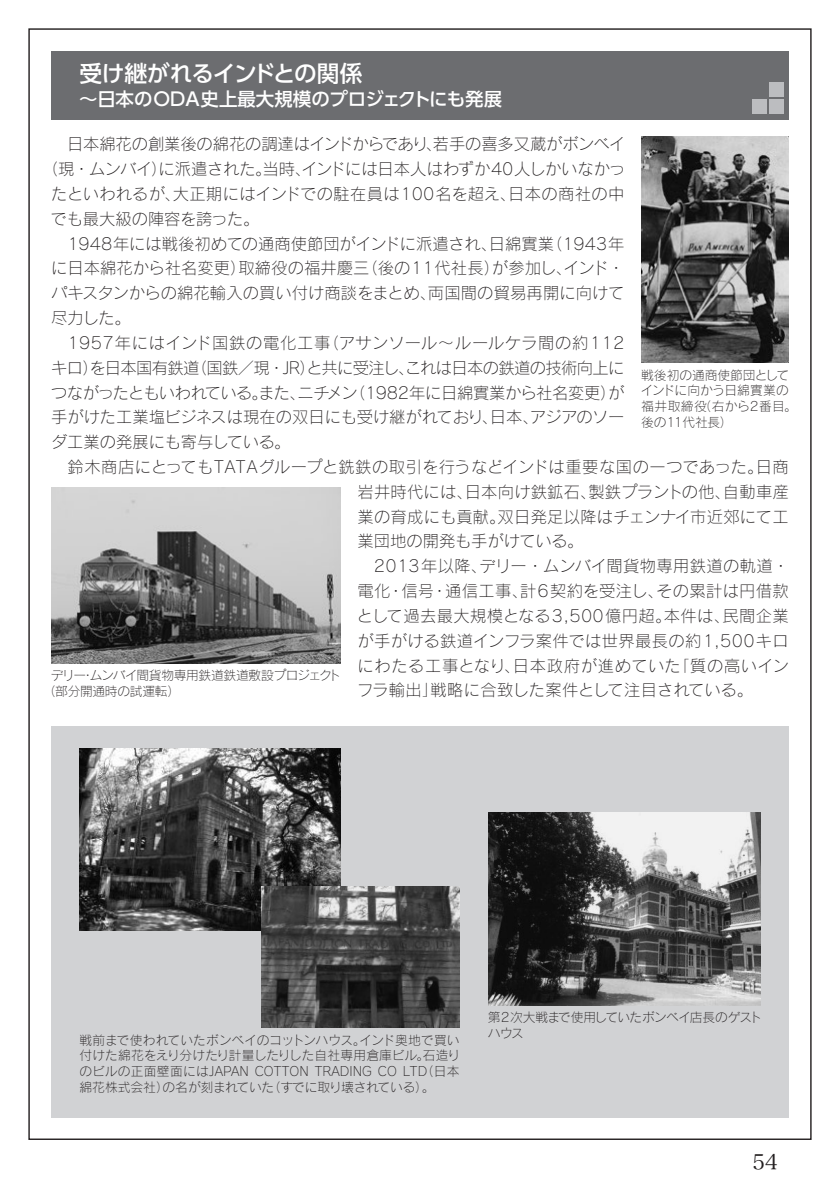
<style>
.page{position:relative;width:840px;height:1191px;background:#fff}
.page>*{position:absolute;margin:0;border:0;box-sizing:border-box;transform-origin:0 0}
.t1{font:500 22.6px "UD Shin Go Pro";letter-spacing:-.025em;color:#fff}
.t2{font:21.2px "Hira Min Std W3";color:#231f20}
.t3{font:500 18.4px "UD Shin Go Pro";color:#fff}
.t4{font:16.2px/24.8px "Rodin Pro L";color:#231f20}
.t5{font:16.2px/24.8px "Rodin Pro L";letter-spacing:.02em;color:#231f20}
.t6{font:16.2px/24.8px "Rodin Pro L";letter-spacing:-.04em;color:#231f20}
.t7{font:16.2px "Rodin Pro L";letter-spacing:.025em;color:#231f20}
.t8{font:16.2px "Rodin Pro L";letter-spacing:-.02em;color:#231f20}
.t9{font:16.2px "Rodin Pro L";letter-spacing:-.055em;color:#231f20}
.t10{font:16.2px "Rodin Pro L";letter-spacing:.045em;color:#231f20}
.t11{font:12.8px/15.6px "Rodin Pro L";letter-spacing:-.015em;color:#231f20}
.t12{font:12.8px/15.6px "Rodin Pro L";letter-spacing:.005em;color:#231f20}
.t13{font:12.8px "Rodin Pro L";letter-spacing:-.035em;color:#231f20}
.t14{font:12.8px/15.6px "Rodin Pro L";letter-spacing:-.045em;color:#231f20}
.t15{font:12.8px "Rodin Pro L";letter-spacing:.02em;color:#231f20}
.t16{font:12.8px "Rodin Pro L";letter-spacing:-.04em;color:#231f20}
</style>
<div class="page">
<div style="left:51px;top:51px;width:737px;height:68px;background:#6c6d70"></div>
<div style="left:768px;top:99px;width:14px;height:14px;background:#bcbdc0"></div>
<div style="left:768px;top:82px;width:14px;height:14px;background:#bcbdc0"></div>
<div style="left:751px;top:99px;width:14px;height:14px;background:#bcbdc0"></div>
<img style="left:51px;top:488px;width:289px;height:175px">
<img style="left:641px;top:136px;width:147px;height:227px">
<div style="left:51px;top:726px;width:737px;height:391px;background:#d1d2d4"></div>
<img style="left:79px;top:748px;width:261px;height:182px">
<img style="left:261px;top:886px;width:198px;height:142px">
<img style="left:488px;top:812px;width:272px;height:193px">
<h1 class="t1" style="left:79px;top:55px;width:284px">受け継がれるインドとの関係</h1>
<p class="t3" style="left:79px;top:84px;width:424px">～日本のODA史上最大規模のプロジェクトにも発展</p>
<p class="t4" style="left:51px;top:131px;width:575px">　日本綿花の創業後の綿花の調達はインドからであり若手の喜多又蔵がボンベイ</p>
<p class="t4" style="left:42px;top:131px;width:584px;text-indent:384px">、<br>（現・ムンバイに派遣された当時インドには日本人はわずか40人しかいなかっ</p>
<p class="t4" style="left:151px;top:156px;width:18px">）</p>
<p class="t4" style="left:255px;top:156px;width:18px">。</p>
<p class="t4" style="left:294px;top:156px;width:18px">、</p>
<p class="t4" style="left:51px;top:181px;width:210px">たといわれるが、<br>でも最大級の陣容を誇った。</p>
<p class="t5" style="left:173px;top:181px;width:344px">大正期にはインドでの駐在員は100名を超え、</p>
<p class="t5" style="left:508px;top:181px;width:117px">日本の商社の中</p>
<p class="t4" style="left:491px;top:231px;width:134px;text-indent:-440px">　1948年には戦後初めての通商使節団がインドに派遣され、<br>が参加しインド・</p>
<p class="t4" style="left:555px;top:255px;width:18px">、</p>
<p class="t4" style="left:545px;top:231px;width:80px">（1943年</p>
<p class="t4" style="left:488px;top:231px;width:67px">日綿實業</p>
<p class="t4" style="left:51px;top:255px;width:197px">に日本綿花から社名変更）</p>
<p class="t4" style="left:361px;top:255px;width:140px">（後の11代社長）</p>
<p class="t4" style="left:238px;top:255px;width:132px">取締役の福井慶三</p>
<p class="t4" style="left:51px;top:280px;width:386px">パキスタンからの綿花輸入の買い付け商談をまとめ、</p>
<p class="t4" style="left:51px;top:305px;width:81px">尽力した。</p>
<p class="t7" style="left:322px;top:332px;width:303px">（アサンソール～ルールケラ間の約112</p>
<p class="t4" style="left:428px;top:280px;width:198px">両国間の貿易再開に向けて</p>
<p class="t6" style="left:191px;top:330px;width:435px;text-indent:-140px">　1957年にはインド国鉄の電化工事<br>（国鉄／現・JR と共に受注しこれは日本の鉄道の技術向上に</p>
<p class="t4" style="left:82px;top:355px;width:18px">）</p>
<p class="t4" style="left:299px;top:355px;width:18px">）</p>
<p class="t6" style="left:51px;top:355px;width:150px">キロを日本国有鉄道</p>
<p class="t4" style="left:398px;top:355px;width:18px">、</p>
<p class="t9" style="left:51px;top:382px;width:308px">つながったともいわれているまたニチメン</p>
<p class="t4" style="left:289px;top:379px;width:18px">、</p>
<p class="t8" style="left:349px;top:382px;width:276px">（1982年に日綿實業から社名変更が）</p>
<p class="t4" style="left:251px;top:379px;width:18px">。</p>
<p class="t4" style="left:51px;top:404px;width:489px">手がけた工業塩ビジネスは現在の双日にも受け継がれており日本、</p>
<p class="t4" style="left:481px;top:404px;width:18px">、</p>
<p class="t4" style="left:51px;top:429px;width:241px">ダ工業の発展にも寄与している。</p>
<p class="t4" style="left:529px;top:404px;width:96px">アジアのソー</p>
<p class="t11" style="left:641px;top:367px;width:150px">戦後初の通商使節団として</p>
<p class="t11" style="left:640px;top:382px;width:150px">インドに向かう日綿實業の</p>
<p class="t11" style="left:698px;top:398px;width:100px">（右から2番目。</p>
<p class="t11" style="left:641px;top:398px;width:93px">福井取締役<br>後の11代社長(</p>
<p class="t5" style="left:722px;top:454px;width:67px;text-indent:-671px">　鈴木商店にとってもTATAグループと銑鉄の取引を行うなどインドは重要な国の一つであった。<br>自動車産</p>
<p class="t4" style="left:755px;top:454px;width:35px">日商</p>
<p class="t6" style="left:588px;top:479px;width:144px">製鉄プラントの他、</p>
<p class="t4" style="left:357px;top:479px;width:117px">岩井時代には、</p>
<p class="t4" style="left:464px;top:479px;width:133px">日本向け鉄鉱石、</p>
<p class="t4" style="left:357px;top:503px;width:149px">業の育成にも貢献。</p>
<p class="t4" style="left:357px;top:528px;width:227px">業団地の開発も手がけている。</p>
<p class="t5" style="left:479px;top:553px;width:311px">デリー・ムンバイ間貨物専用鉄道の軌道・</p>
<p class="t4" style="left:497px;top:503px;width:292px">双日発足以降はチェンナイ市近郊にて工</p>
<p class="t5" style="left:357px;top:553px;width:131px">　2013年以降、</p>
<p class="t13" style="left:51px;top:667px;width:291px">デリームンバイ間貨物専用鉄道鉄道敷設プロジェクト</p>
<p class="t11" style="left:43px;top:667px;width:139px;text-indent:39px">・<br>（部分開通時の試運転(</p>
<p class="t4" style="left:357px;top:578px;width:34px">電化</p>
<p class="t4" style="left:401px;top:578px;width:34px">信号</p>
<p class="t5" style="left:445px;top:578px;width:220px">通信工事計、 6契約を受注し、</p>
<p class="t5" style="left:655px;top:578px;width:134px">その累計は円借款</p>
<p class="t4" style="left:387px;top:578px;width:18px">・</p>
<p class="t4" style="left:431px;top:578px;width:18px">・</p>
<p class="t7" style="left:357px;top:605px;width:316px">として過去最大規模となる3,500億円超。</p>
<p class="t5" style="left:357px;top:628px;width:432px">が手がける鉄道インフラ案件では世界最長の約1,500キロ</p>
<p class="t4" style="left:672px;top:652px;width:117px">「質の高いイン</p>
<p class="t4" style="left:663px;top:603px;width:68px">本件は、</p>
<p class="t4" style="left:722px;top:603px;width:68px">民間企業</p>
<p class="t10" style="left:357px;top:655px;width:324px">にわたる工事となり日本政府が進めていた</p>
<p class="t4" style="left:430px;top:652px;width:324px;text-indent:73px">、<br>戦略に合致した案件として注目されている。</p>
<p class="t4" style="left:357px;top:677px;width:83px">フラ輸出」</p>
<p class="t11" style="left:79px;top:1031px;width:287px">戦前まで使われていたボンベイのコットンハウス。</p>
<p class="t12" style="left:359px;top:1031px;width:102px">インド奥地で買い</p>
<p class="t12" style="left:420px;top:1047px;width:40px;text-indent:-341px">付けた綿花をえり分けたり計量したりした自社専用倉庫ビル。<br>（日本</p>
<p class="t11" style="left:422px;top:1047px;width:39px">石造り</p>
<p class="t15" style="left:79px;top:1063px;width:171px">のビルの正面壁面にはJAPAN</p>
<p class="t11" style="left:255px;top:1063px;width:56px">COTTON</p>
<p class="t12" style="left:315px;top:1063px;width:59px">TRADING</p>
<p class="t11" style="left:378px;top:1063px;width:21px">CO</p>
<p class="t11" style="left:402px;top:1063px;width:26px">LTD</p>
<p class="t16" style="left:162px;top:1078px;width:113px">の名が刻まれていた</p>
<p class="t11" style="left:79px;top:1078px;width:91px">綿花株式会社）</p>
<p class="t13" style="left:268px;top:1078px;width:168px">（すでに取り壊されている。(</p>
<p class="t14" style="left:487px;top:1009px;width:275px">第2次大戦まで使用していたボンベイ店長のゲストハウス</p>
<h2 class="t2" style="left:752px;top:1147px;width:27px">54</h2>
</div>
